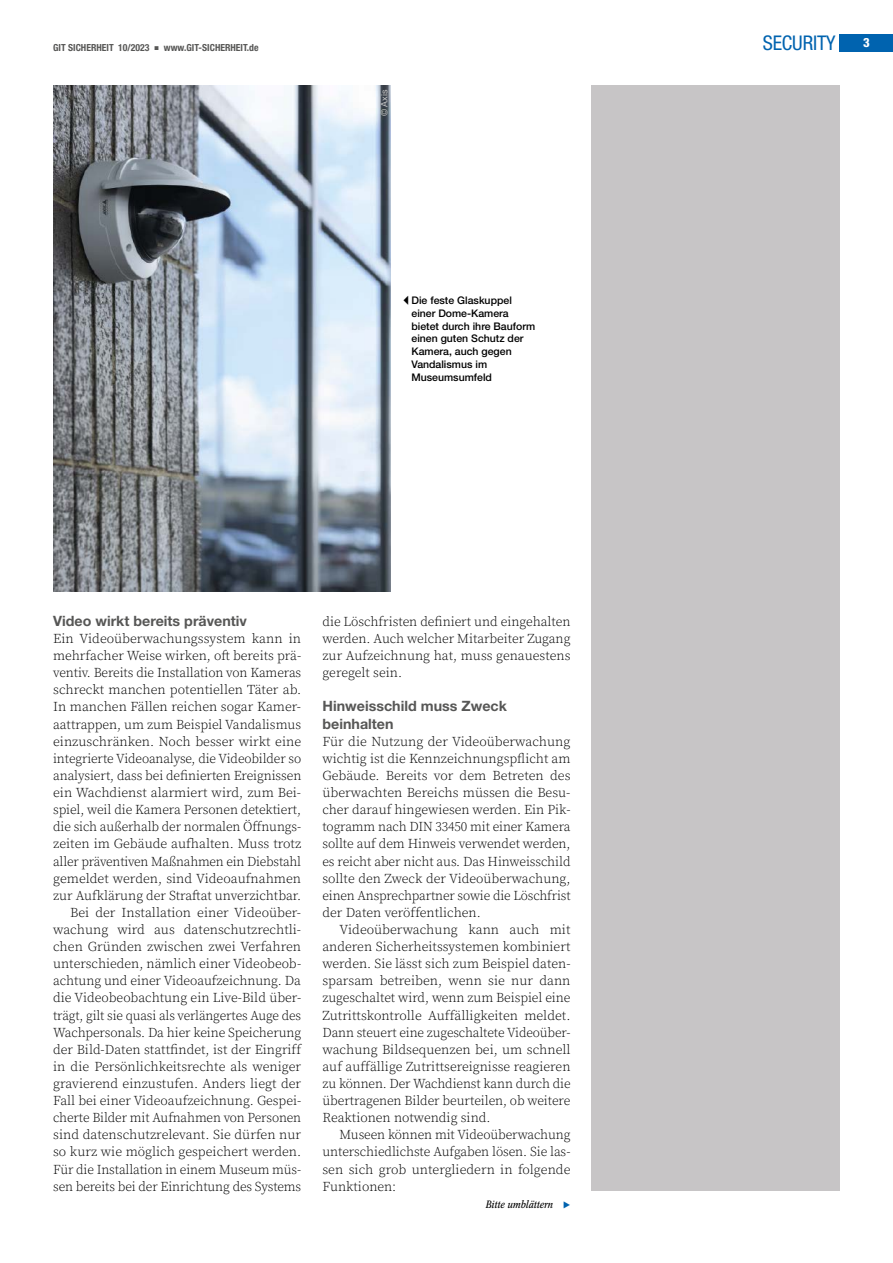
<style>
.page{position:relative;width:893px;height:1263px;background:#fff}
.page>*{position:absolute;margin:0;border:0;box-sizing:border-box;transform-origin:0 0}
.t1{font:condensed 20.25px "Helvetica Neue LT Std";letter-spacing:-.005em;color:#0063af}
.t2{font:700 14.25px/17.1px "Helvetica Neue LT Std";color:#575756}
.t3{font:300 13.5px/17.1px "Source Serif Pro";letter-spacing:-.005em;color:#000;text-align:justify}
.t4{font:800 condensed 12.75px "Helvetica Neue LT Std";color:#fff}
.t5{font:500 10.5px/12.8px "Helvetica Neue LT Std";color:#000}
.t6{font:italic 10.5px "Concorde Nova";color:#000}
.t7{font:700 condensed 9.75px "Helvetica Neue LT Std";color:#575756}
.t8{font:9px "Helvetica Neue LT Std";color:#c6c6c6}
.s1{color:#0063af}
</style>
<div class="page">
<img style="left:53px;top:85px;width:338px;height:507px">
<div style="left:592px;top:85px;width:248px;height:1106px;background:#c7c5c6"></div>
<div style="left:840px;top:34px;width:53px;height:17px;background:#0063af"></div>
<p class="t7" style="left:53px;top:42px;width:207px">GIT SICHERHEIT 10/2023 ▪ www.GIT-SICHERHEIT.de</p>
<p class="t8" style="left:379px;top:116px;width:28px;rotate:-90deg">© Axis</p>
<p class="t5" style="left:411px;top:294px;width:125px;text-indent:-8px">◂ Die feste Glaskuppel einer Dome-Kamera bietet durch ihre Bauform einen guten Schutz der<br>Kamera, auch gegen<br>Vandalismus im<br>Museumsumfeld</p>
<p class="t2" style="left:53px;top:612px;width:195px">Video wirkt bereits präventiv</p>
<p class="t3" style="left:53px;top:630px;width:250px;text-align:right">Ein Videoüberwachungssystem kann in mehrfacher Weise wirken, oft bereits prä&shy;ventiv. Bereits die Installation von Kameras schreckt manchen potentiellen Täter ab.<br>In manchen Fällen reichen sogar Kamer&shy;aattrappen, um zum Beispiel Vandalismus einzuschränken. Noch besser wirkt eine integrierte Videoanalyse, die Videobilder so analysiert, dass bei definierten Ereignissen ein Wachdienst alarmiert wird, zum Bei&shy;spiel, weil die Kamera Personen detektiert, die sich außerhalb der normalen Öffnungs&shy;zeiten im Gebäude aufhalten. Muss trotz aller präventiven Maßnahmen ein Diebstahl gemeldet werden, sind Videoaufnahmen zur Aufklärung der Straftat unverzichtbar.<br>Bei der Installation einer Videoüber&shy;wachung wird aus datenschutzrechtli&shy;chen Gründen zwischen zwei Verfahren unterschieden, nämlich einer Videobeob&shy;achtung und einer Videoaufzeichnung. Da die Videobeobachtung ein Live-Bild über&shy;trägt, gilt sie quasi als verlängertes Auge des Wachpersonals. Da hier keine Speicherung der Bild-Daten stattfindet, ist der Eingriff in die Persönlichkeitsrechte als weniger gravierend einzustufen. Anders liegt der Fall bei einer Videoaufzeichnung. Gespei&shy;cherte Bilder mit Aufnahmen von Personen sind datenschutzrelevant. Sie dürfen nur so kurz wie möglich gespeichert werden.<br>Für die Installation in einem Museum müs&shy;sen bereits bei der Einrichtung des Systems</p>
<p class="t3" style="left:322px;top:613px;width:250px">die Löschfristen definiert und eingehalten werden. Auch welcher Mitarbeiter Zugang zur Aufzeichnung hat, muss genauestens geregelt sein.</p>
<p class="t2" style="left:322px;top:697px;width:186px">Hinweisschild muss Zweck beinhalten</p>
<p class="t3" style="left:322px;top:733px;width:250px">Für die Nutzung der Videoüberwachung wichtig ist die Kennzeichnungspflicht am Gebäude. Bereits vor dem Betreten des überwachten Bereichs müssen die Besu&shy;cher darauf hingewiesen werden. Ein Pik&shy;togramm nach DIN 33450 mit einer Kamera sollte auf dem Hinweis verwendet werden, es reicht aber nicht aus. Das Hinweisschild sollte den Zweck der Videoüberwachung, einen Ansprechpartner sowie die Löschfrist der Daten veröffentlichen.</p>
<p class="t3" style="left:322px;top:921px;width:250px;text-indent:17px">Videoüberwachung kann auch mit anderen Sicherheitssystemen kombiniert werden. Sie lässt sich zum Beispiel daten&shy;sparsam betreiben, wenn sie nur dann zugeschaltet wird, wenn zum Beispiel eine Zutrittskontrolle Auffälligkeiten meldet.<br>Dann steuert eine zugeschaltete Videoüber&shy;wachung Bildsequenzen bei, um schnell auf auffällige Zutrittsereignisse reagieren zu können. Der Wachdienst kann durch die übertragenen Bilder beurteilen, ob weitere Reaktionen notwendig sind.</p>
<p class="t3" style="left:322px;top:1127px;width:250px;text-indent:17px">Museen können mit Videoüberwachung unterschiedlichste Aufgaben lösen. Sie las&shy;sen sich grob untergliedern in folgende Funktionen:</p>
<p class="t6" style="left:485px;top:1198px;width:87px">Bitte umblättern <span class="s1">▶</span></p>
<h1 class="t1" style="left:763px;top:31px;width:74px">SECURITY</h1>
<p class="t4" style="left:863px;top:35px;width:8px">3</p>
</div>
